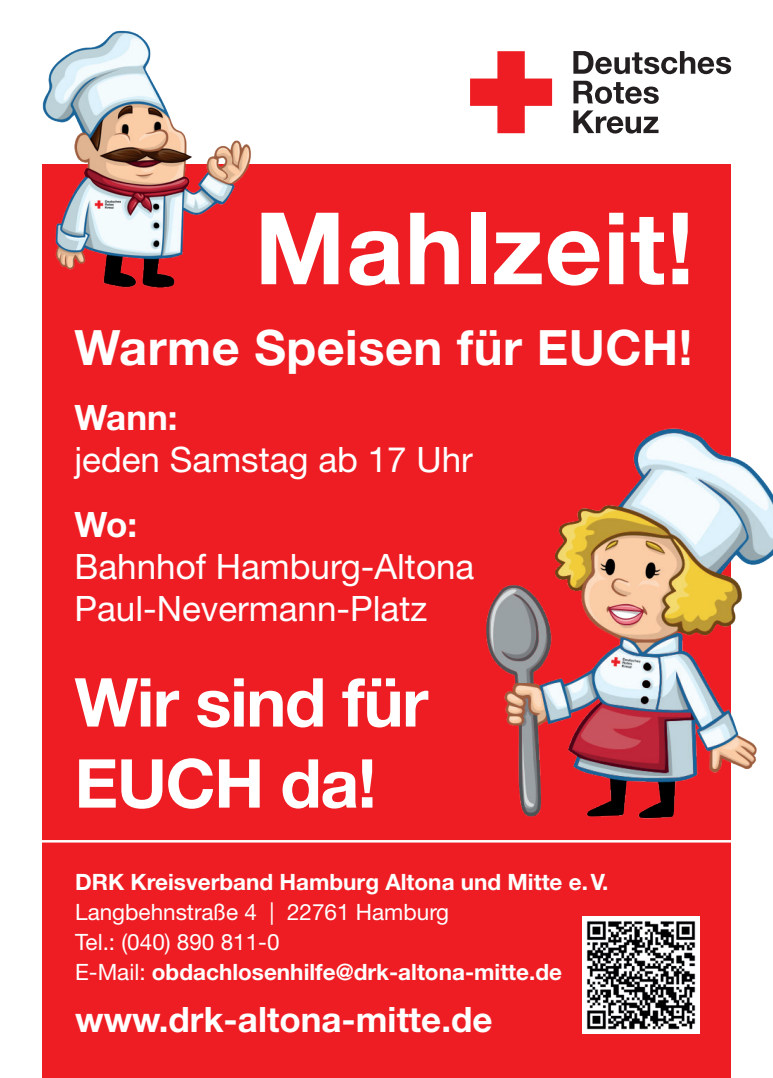
<style>
.page{position:relative;width:773px;height:1078px;background:#fff}
.page>*{position:absolute;margin:0;border:0;box-sizing:border-box;transform-origin:0 0}
.t1{font:700 100px "Helvetica Neue LT Std";letter-spacing:.01em;color:#fff}
.t2{font:700 67.5px/81px "Helvetica Neue LT Std";letter-spacing:-.02em;color:#fff}
.t3{font:700 48.75px "Helvetica Neue LT Std";letter-spacing:.01em;color:#fff}
.t4{font:35px/42px "Helvetica Neue LT Std";color:#fff}
.t5{font:700 35px "Helvetica Neue LT Std";color:#fff}
.t6{font:22.5px/30px "Helvetica Neue LT Std";color:#fff}
.t7{font:700 22.5px "Helvetica Neue LT Std";color:#fff}
.s1{font-weight:700}
</style>
<div class="page">
<svg style="left:470px;top:51px;width:82px;height:82px"></svg>
<svg style="left:573px;top:51px;width:158px;height:23px"></svg>
<svg style="left:573px;top:81px;width:85px;height:23px"></svg>
<svg style="left:573px;top:110px;width:85px;height:23px"></svg>
<div style="left:43px;top:164px;width:688px;height:913px;background:#ee1d23"></div>
<img style="left:582px;top:916px;width:117px;height:117px">
<hr style="left:0;top:839px;width:772px;height:3px;background:#fff">
<img style="left:486px;top:428px;width:286px;height:391px">
<img style="left:43px;top:30px;width:208px;height:258px">
<h1 class="t1" style="left:254px;top:186px;width:441px">Mahlzeit!</h1>
<h3 class="t3" style="left:74px;top:317px;width:619px">Warme Speisen für EUCH!</h3>
<h3 class="t5" style="left:74px;top:396px;width:105px">Wann:</h3>
<h3 class="t4" style="left:74px;top:438px;width:400px">jeden Samstag ab 17 Uhr</h3>
<h3 class="t5" style="left:74px;top:503px;width:64px">Wo:</h3>
<h3 class="t4" style="left:74px;top:545px;width:401px">Bahnhof Hamburg-Altona<br>Paul-Nevermann-Platz</h3>
<h2 class="t2" style="left:74px;top:660px;width:355px">Wir sind für<br>EUCH da!</h2>
<p class="t7" style="left:75px;top:867px;width:534px">DRK Kreisverband Hamburg Altona und Mitte e.V.</p>
<p class="t6" style="left:75px;top:896px;width:488px">Langbehnstraße 4 | 22761 Hamburg<br>Tel.: (040) 890 811-0<br>E-Mail: <span class="s1">obdachlosenhilfe@drk-altona-mitte.de</span></p>
<h3 class="t5" style="left:75px;top:998px;width:419px">www.drk-altona-mitte.de</h3>
</div>
